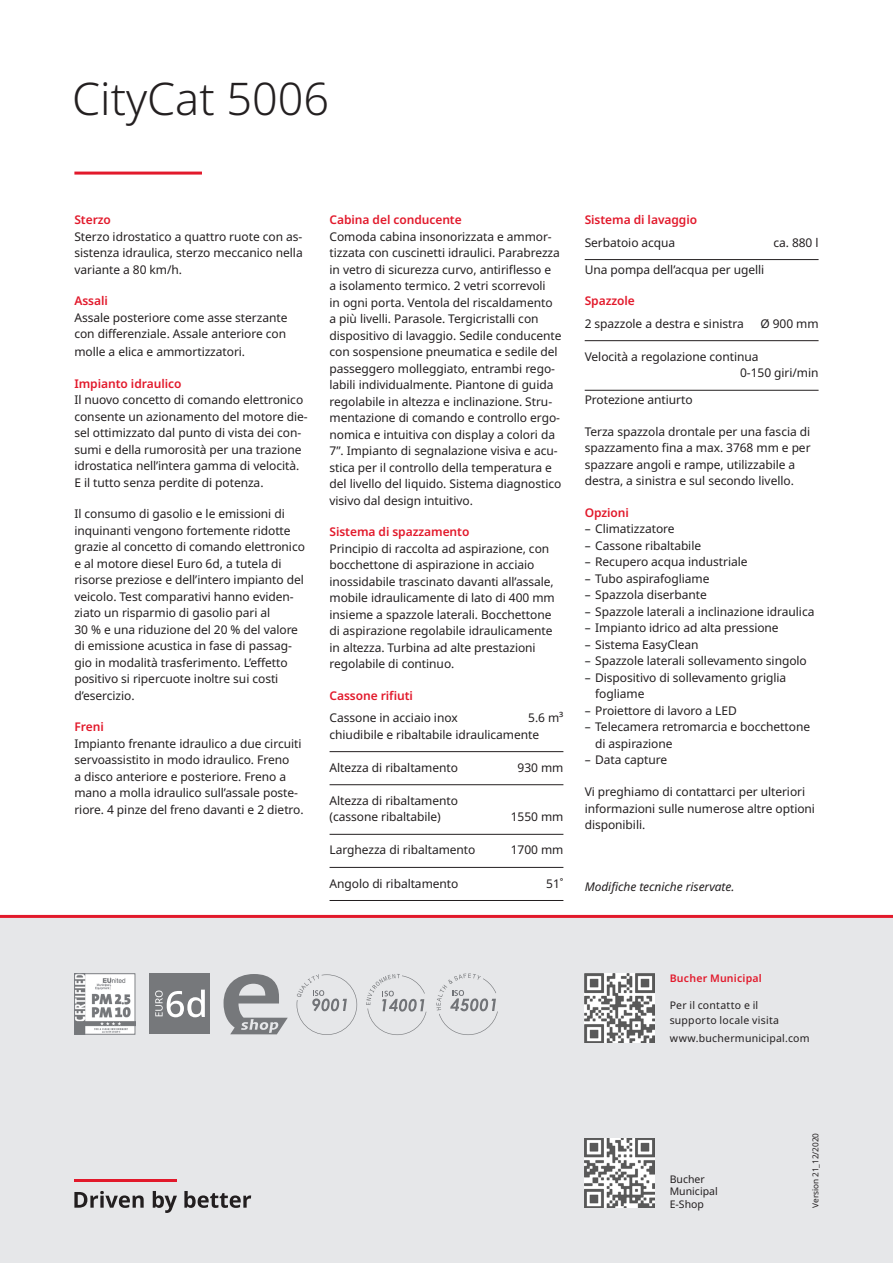
<style>
.page{position:relative;width:893px;height:1263px;background:#fff}
.page>*{position:absolute;margin:0;border:0;box-sizing:border-box;transform-origin:0 0}
.Headline_30_32{font:300 45px "Noto Sans";color:#231f20}
.Copy_8_12{font:12px/16.5px "Noto Sans";letter-spacing:-.005em;color:#231f20}
.Copy_underlined_8_12{font:12px/16.5px "Noto Sans";letter-spacing:-.005em;color:#231f20}
.Paragraph_header_8_1{font:600 12px "Noto Sans";letter-spacing:-.005em;color:#e2192b}
.Copy_8_12-2{font:italic 12px "Noto Sans";letter-spacing:-.005em;color:#231f20}
.Address_7_10{font:10.5px/15px "Noto Sans";letter-spacing:.02em;color:#231f20}
.Address_header_7_10{font:600 10.5px "Noto Sans";letter-spacing:.02em;color:#e2192b}
.Address_7_10-2{font:10.5px "Noto Sans";color:#231f20}
.t1{font:8.25px "Noto Sans";letter-spacing:-.005em;color:#231f20}
</style>
<div class="page">
<div style="left:0;top:916px;width:893px;height:347px;background:#e6e7e9"></div>
<hr style="left:74px;top:172px;width:128px;height:3px;background:#e2192b">
<hr style="left:0;top:915px;width:893px;height:3px;background:#e2192b">
<hr style="left:330px;top:751px;width:233px;height:1px;background:#231f20">
<hr style="left:330px;top:784px;width:233px;height:1px;background:#231f20">
<hr style="left:330px;top:834px;width:233px;height:1px;background:#231f20">
<hr style="left:330px;top:867px;width:233px;height:1px;background:#231f20">
<hr style="left:330px;top:900px;width:233px;height:1px;background:#231f20">
<hr style="left:585px;top:259px;width:234px;height:1px;background:#231f20">
<hr style="left:585px;top:340px;width:234px;height:1px;background:#231f20">
<hr style="left:585px;top:390px;width:234px;height:1px;background:#231f20">
<img style="left:585px;top:1138px;width:70px;height:70px">
<img style="left:584px;top:973px;width:71px;height:70px">
<svg style="left:74px;top:1191px;width:70px;height:17px"></svg>
<svg style="left:153px;top:1191px;width:24px;height:22px"></svg>
<svg style="left:184px;top:1191px;width:67px;height:17px"></svg>
<hr style="left:74px;top:1179px;width:103px;height:2px;background:#e2192b">
<svg style="left:224px;top:974px;width:64px;height:60px"></svg>
<div style="left:149px;top:973px;width:61px;height:61px;background:#76787b"></div>
<svg style="left:155px;top:989px;width:50px;height:28px"></svg>
<img style="left:76px;top:975px;width:57px;height:57px">
<div style="left:74px;top:973px;width:61px;height:61px;border:1px solid #76797e"></div>
<svg style="left:297px;top:974px;width:60px;height:61px"></svg>
<svg style="left:366px;top:974px;width:60px;height:61px"></svg>
<svg style="left:436px;top:973px;width:62px;height:62px"></svg>
<p class="Headline_30_32" style="left:72px;top:67px;width:258px">CityCat 5006</p>
<p class="Paragraph_header_8_1" style="left:74px;top:211px;width:38px">Sterzo</p>
<p class="Copy_8_12" style="left:74px;top:228px;width:230px;text-align:justify">Sterzo idrostatico a quattro ruote con as&shy;sistenza idraulica, sterzo meccanico nella variante a 80 km/h.</p>
<p class="Paragraph_header_8_1" style="left:74px;top:292px;width:35px">Assali</p>
<p class="Copy_8_12" style="left:74px;top:309px;width:215px">Assale posteriore come asse sterzante con differenziale. Assale anteriore con</p>
<p class="Copy_8_12" style="left:74px;top:344px;width:172px">molle a elica e ammortizzatori.</p>
<p class="Paragraph_header_8_1" style="left:74px;top:375px;width:109px">Impianto idraulico</p>
<p class="Copy_8_12" style="left:74px;top:392px;width:235px">Il nuovo concetto di comando elettronico consente un azionamento del motore die&shy;sel ottimizzato dal punto di vista dei con&shy;sumi e della rumorosità per una trazione idrostatica nell’intera gamma di velocità.<br>E il tutto senza perdite di potenza.</p>
<p class="Copy_8_12" style="left:74px;top:506px;width:232px">Il consumo di gasolio e le emissioni di inquinanti vengono fortemente ridotte grazie al concetto di comando elettronico e al motore diesel Euro 6d, a tutela di risorse preziose e dell’intero impianto del veicolo. Test comparativi hanno eviden&shy;ziato un risparmio di gasolio pari al<br>30 % e una riduzione del 20 % del valore di emissione acustica in fase di passag&shy;gio in modalità trasferimento. L’effetto positivo si ripercuote inoltre sui costi d’esercizio.</p>
<p class="Paragraph_header_8_1" style="left:74px;top:718px;width:31px">Freni</p>
<p class="Copy_8_12" style="left:74px;top:735px;width:231px">Impianto frenante idraulico a due circuiti servoassistito in modo idraulico. Freno<br>a disco anteriore e posteriore. Freno a mano a molla idraulico sull’assale poste&shy;riore. 4 pinze del freno davanti e 2 dietro.</p>
<p class="Paragraph_header_8_1" style="left:330px;top:211px;width:134px">Cabina del conducente</p>
<p class="Copy_8_12" style="left:330px;top:228px;width:233px">Comoda cabina insonorizzata e ammor&shy;tizzata con cuscinetti idraulici. Parabrezza in vetro di sicurezza curvo, antiriflesso e<br>a isolamento termico. 2 vetri scorrevoli<br>in ogni porta. Ventola del riscaldamento a più livelli. Parasole. Tergicristalli con dispositivo di lavaggio. Sedile conducente con sospensione pneumatica e sedile del passeggero molleggiato, entrambi rego&shy;labili individualmente. Piantone di guida</p>
<p class="Copy_8_12" style="left:330px;top:393px;width:232px">regolabile in altezza e inclinazione. Stru&shy;mentazione di comando e controllo ergo&shy;nomica e intuitiva con display a colori da</p>
<p class="Copy_8_12" style="left:330px;top:443px;width:233px">7”. Impianto di segnalazione visiva e acu&shy;stica per il controllo della temperatura e del livello del liquido. Sistema diagnostico visivo dal design intuitivo.</p>
<p class="Paragraph_header_8_1" style="left:330px;top:523px;width:141px">Sistema di spazzamento</p>
<p class="Copy_8_12" style="left:330px;top:540px;width:227px">Principio di raccolta ad aspirazione, con bocchettone di aspirazione in acciaio inossidabile trascinato davanti all’assale, mobile idraulicamente di lato di 400 mm insieme a spazzole laterali. Bocchettone di aspirazione regolabile idraulicamente in altezza. Turbina ad alte prestazioni regolabile di continuo.</p>
<p class="Paragraph_header_8_1" style="left:330px;top:687px;width:85px">Cassone rifiuti</p>
<p class="Copy_underlined_8_12" style="left:330px;top:710px;width:130px">Cassone in acciaio inox</p>
<p class="Copy_underlined_8_12" style="left:330px;top:710px;width:235px;text-indent:199px">5.6 m³ chiudibile e ribaltabile idraulicamente</p>
<p class="Copy_underlined_8_12" style="left:330px;top:759px;width:130px">Altezza di ribaltamento</p>
<p class="Copy_underlined_8_12" style="left:518px;top:759px;width:47px">930 mm</p>
<p class="Copy_underlined_8_12" style="left:330px;top:792px;width:130px">Altezza di ribaltamento (cassone ribaltabile)</p>
<p class="Copy_underlined_8_12" style="left:511px;top:809px;width:54px">1550 mm</p>
<p class="Copy_underlined_8_12" style="left:330px;top:842px;width:147px">Larghezza di ribaltamento</p>
<p class="Copy_underlined_8_12" style="left:511px;top:842px;width:54px">1700 mm</p>
<p class="Copy_underlined_8_12" style="left:330px;top:875px;width:130px">Angolo di ribaltamento</p>
<p class="Copy_underlined_8_12" style="left:546px;top:875px;width:19px">51˚</p>
<p class="Paragraph_header_8_1" style="left:585px;top:211px;width:114px">Sistema di lavaggio</p>
<p class="Copy_underlined_8_12" style="left:585px;top:234px;width:92px">Serbatoio acqua</p>
<p class="Copy_underlined_8_12" style="left:773px;top:234px;width:47px">ca. 880 l</p>
<p class="Copy_8_12" style="left:585px;top:261px;width:181px">Una pompa dell’acqua per ugelli</p>
<p class="Paragraph_header_8_1" style="left:585px;top:292px;width:52px">Spazzole</p>
<p class="Copy_underlined_8_12" style="left:585px;top:315px;width:161px">2 spazzole a destra e sinistra</p>
<p class="Copy_underlined_8_12" style="left:760px;top:315px;width:60px">Ø 900 mm</p>
<p class="Copy_underlined_8_12" style="left:740px;top:348px;width:80px;text-indent:-155px">Velocità a regolazione continua<br>0-150 giri/min</p>
<p class="Copy_8_12" style="left:585px;top:392px;width:109px">Protezione antiurto</p>
<p class="Copy_8_12" style="left:585px;top:424px;width:227px">Terza spazzola drontale per una fascia di spazzamento fina a max. 3768 mm e per spazzare angoli e rampe, utilizzabile a destra, a sinistra e sul secondo livello.</p>
<p class="Paragraph_header_8_1" style="left:585px;top:504px;width:46px">Opzioni</p>
<p class="Copy_8_12" style="left:585px;top:521px;width:91px">– Climatizzatore</p>
<p class="Copy_8_12" style="left:585px;top:538px;width:118px">– Cassone ribaltabile</p>
<p class="Copy_8_12" style="left:585px;top:554px;width:164px">– Recupero acqua industriale</p>
<p class="Copy_8_12" style="left:585px;top:571px;width:126px">– Tubo aspirafogliame</p>
<p class="Copy_8_12" style="left:585px;top:587px;width:124px">– Spazzola diserbante</p>
<p class="Copy_8_12" style="left:585px;top:604px;width:231px">– Spazzole laterali a inclinazione idraulica</p>
<p class="Copy_8_12" style="left:585px;top:620px;width:196px">– Impianto idrico ad alta pressione</p>
<p class="Copy_8_12" style="left:585px;top:637px;width:116px">– Sistema EasyClean</p>
<p class="Copy_8_12" style="left:585px;top:653px;width:224px">– Spazzole laterali sollevamento singolo</p>
<p class="Copy_8_12" style="left:585px;top:670px;width:203px">– Dispositivo di sollevamento griglia</p>
<p class="Copy_8_12" style="left:595px;top:686px;width:51px">fogliame</p>
<p class="Copy_8_12" style="left:585px;top:703px;width:154px">– Proiettore di lavoro a LED</p>
<p class="Copy_8_12" style="left:595px;top:719px;width:216px;text-indent:-10px">– Telecamera retromarcia e bocchettone di aspirazione</p>
<p class="Copy_8_12" style="left:585px;top:752px;width:84px">– Data capture</p>
<p class="Copy_8_12" style="left:585px;top:784px;width:232px">Vi preghiamo di contattarci per ulteriori informazioni sulle numerose altre optioni disponibili.</p>
<p class="Copy_8_12-2" style="left:585px;top:877px;width:151px">Modifiche tecniche riservate.</p>
<p class="Address_header_7_10" style="left:670px;top:971px;width:94px">Bucher Municipal</p>
<p class="Address_7_10" style="left:670px;top:998px;width:111px">Per il contatto e il supporto locale visita</p>
<p class="Address_7_10" style="left:670px;top:1031px;width:141px">www.buchermunicipal.com</p>
<p class="Address_7_10" style="left:670px;top:1171px;width:37px">Bucher</p>
<p class="Address_7_10-2" style="left:670px;top:1184px;width:50px">Municipal</p>
<p class="Address_7_10" style="left:670px;top:1196px;width:36px">E-Shop</p>
<p class="t1" style="left:810px;top:1208px;width:76px;rotate:-90deg">Version 21_12/2020</p>
</div>
